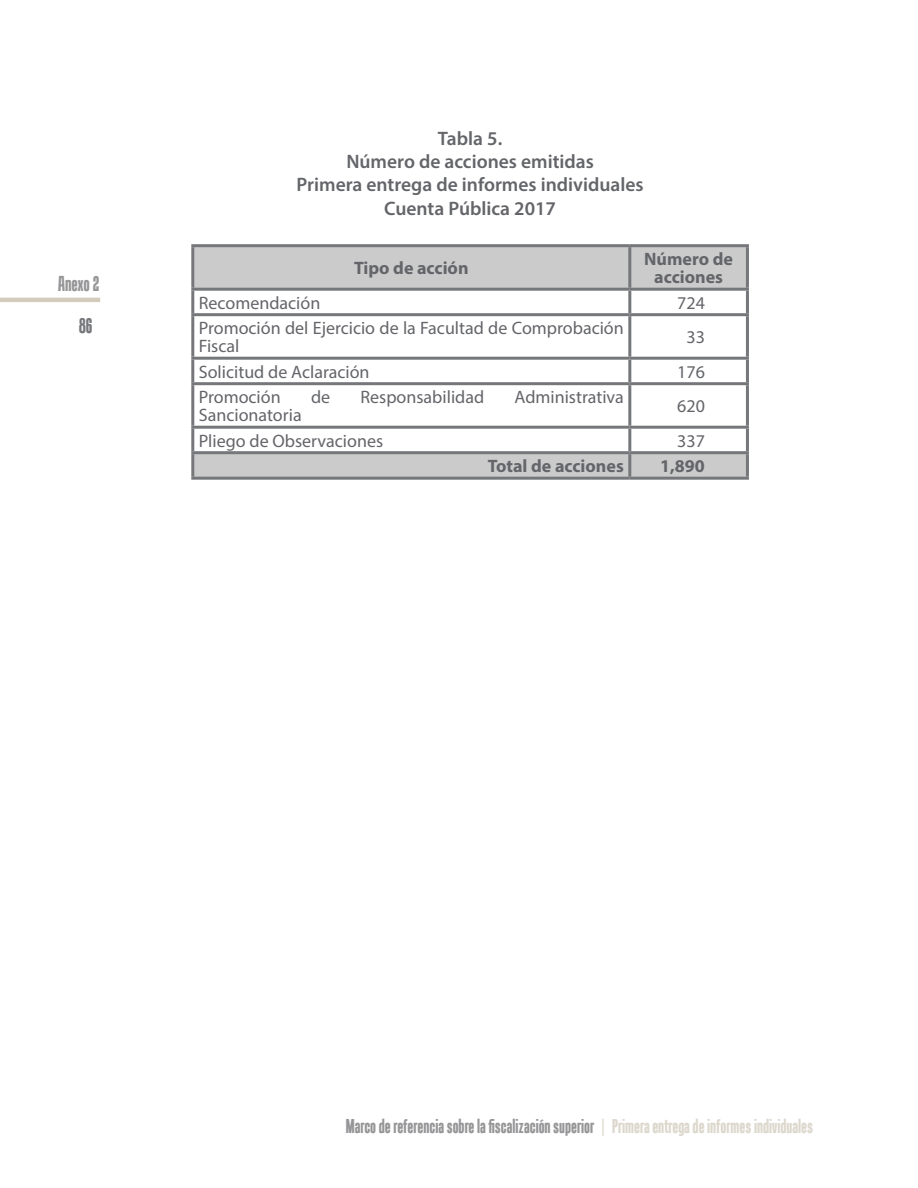
<style>
.page{position:relative;width:918px;height:1188px;background:#fff}
.page>*{position:absolute;margin:0;border:0;box-sizing:border-box;transform-origin:0 0}
.t1{font:700 21px "Tandelle";letter-spacing:-.005em;color:#969698}
.t2{font:700 21px "Tandelle";color:#76777a}
.t3{font:600 19.5px/23.4px "Myriad Pro";color:#646569;text-align:center}
.t4{font:700 19.5px "Tandelle";color:#969698}
.t5{font:18px/18px "Myriad Pro";color:#646569}
.t6{font:700 18px/18px "Myriad Pro";color:#646569;text-align:center}
.s1{color:#ddd8cd}
</style>
<div class="page">
<hr style="left:0;top:298px;width:100px;height:4px;background:#d3ccbd">
<svg style="left:194px;top:247px;width:552px;height:230px"></svg>
<hr style="left:191px;top:244px;width:439px;height:3px;background:#76777a">
<hr style="left:191px;top:247px;width:3px;height:41px;background:#76777a">
<hr style="left:630px;top:244px;width:119px;height:3px;background:#76777a">
<hr style="left:628px;top:247px;width:3px;height:41px;background:#76777a">
<hr style="left:746px;top:247px;width:3px;height:41px;background:#76777a">
<hr style="left:191px;top:288px;width:439px;height:3px;background:#76777a">
<hr style="left:191px;top:291px;width:3px;height:22px;background:#76777a">
<hr style="left:630px;top:288px;width:119px;height:3px;background:#76777a">
<hr style="left:628px;top:291px;width:3px;height:22px;background:#76777a">
<hr style="left:746px;top:291px;width:3px;height:22px;background:#76777a">
<hr style="left:191px;top:313px;width:439px;height:3px;background:#76777a">
<hr style="left:191px;top:316px;width:3px;height:41px;background:#76777a">
<hr style="left:630px;top:313px;width:119px;height:3px;background:#76777a">
<hr style="left:628px;top:316px;width:3px;height:41px;background:#76777a">
<hr style="left:746px;top:316px;width:3px;height:41px;background:#76777a">
<hr style="left:191px;top:357px;width:439px;height:3px;background:#76777a">
<hr style="left:191px;top:360px;width:3px;height:22px;background:#76777a">
<hr style="left:630px;top:357px;width:119px;height:3px;background:#76777a">
<hr style="left:628px;top:360px;width:3px;height:22px;background:#76777a">
<hr style="left:746px;top:360px;width:3px;height:22px;background:#76777a">
<hr style="left:191px;top:382px;width:439px;height:3px;background:#76777a">
<hr style="left:191px;top:385px;width:3px;height:41px;background:#76777a">
<hr style="left:630px;top:382px;width:119px;height:3px;background:#76777a">
<hr style="left:628px;top:385px;width:3px;height:41px;background:#76777a">
<hr style="left:746px;top:385px;width:3px;height:41px;background:#76777a">
<hr style="left:191px;top:426px;width:439px;height:3px;background:#76777a">
<hr style="left:191px;top:429px;width:3px;height:22px;background:#76777a">
<hr style="left:630px;top:426px;width:119px;height:3px;background:#76777a">
<hr style="left:628px;top:429px;width:3px;height:22px;background:#76777a">
<hr style="left:746px;top:429px;width:3px;height:22px;background:#76777a">
<hr style="left:191px;top:451px;width:439px;height:3px;background:#76777a">
<hr style="left:191px;top:454px;width:3px;height:23px;background:#76777a">
<hr style="left:630px;top:451px;width:119px;height:3px;background:#76777a">
<hr style="left:628px;top:454px;width:3px;height:23px;background:#76777a">
<hr style="left:746px;top:454px;width:3px;height:23px;background:#76777a">
<hr style="left:191px;top:477px;width:439px;height:3px;background:#76777a">
<hr style="left:630px;top:477px;width:119px;height:3px;background:#76777a">
<p class="t1" style="left:58px;top:271px;width:43px">Anexo 2</p>
<p class="t2" style="left:79px;top:314px;width:15px">86</p>
<p class="t3" style="left:297px;top:126px;width:349px">Tabla 5.<br>Número de acciones emitidas<br>Primera entrega de informes individuales<br>Cuenta Pública 2017</p>
<p class="t6" style="left:354px;top:259px;width:116px">Tipo de acción</p>
<p class="t6" style="left:644px;top:250px;width:90px">Número de acciones</p>
<p class="t5" style="left:199px;top:293px;width:123px">Recomendación</p>
<p class="t5" style="left:677px;top:293px;width:29px">724</p>
<p class="t5" style="left:199px;top:319px;width:427px">Promoción del Ejercicio de la Facultad de Comprobación<br>Fiscal</p>
<p class="t5" style="left:686px;top:328px;width:20px">33</p>
<p class="t5" style="left:199px;top:362px;width:172px">Solicitud de Aclaración</p>
<p class="t5" style="left:677px;top:362px;width:29px">176</p>
<p class="t5" style="left:199px;top:388px;width:83px">Promoción</p>
<p class="t5" style="left:311px;top:388px;width:21px">de</p>
<p class="t5" style="left:361px;top:388px;width:125px">Responsabilidad</p>
<p class="t5" style="left:515px;top:388px;width:111px">Administrativa</p>
<p class="t5" style="left:199px;top:406px;width:104px">Sancionatoria</p>
<p class="t5" style="left:677px;top:397px;width:29px">620</p>
<p class="t5" style="left:199px;top:431px;width:186px">Pliego de Observaciones</p>
<p class="t5" style="left:677px;top:431px;width:29px">337</p>
<p class="t6" style="left:488px;top:457px;width:138px">Total de acciones</p>
<p class="t6" style="left:660px;top:457px;width:46px">1,890</p>
<p class="t4" style="left:346px;top:1115px;width:469px">Marco de referencia sobre la fiscalización superior <span class="s1">| Primera entrega de informes individuales</span></p>
</div>
